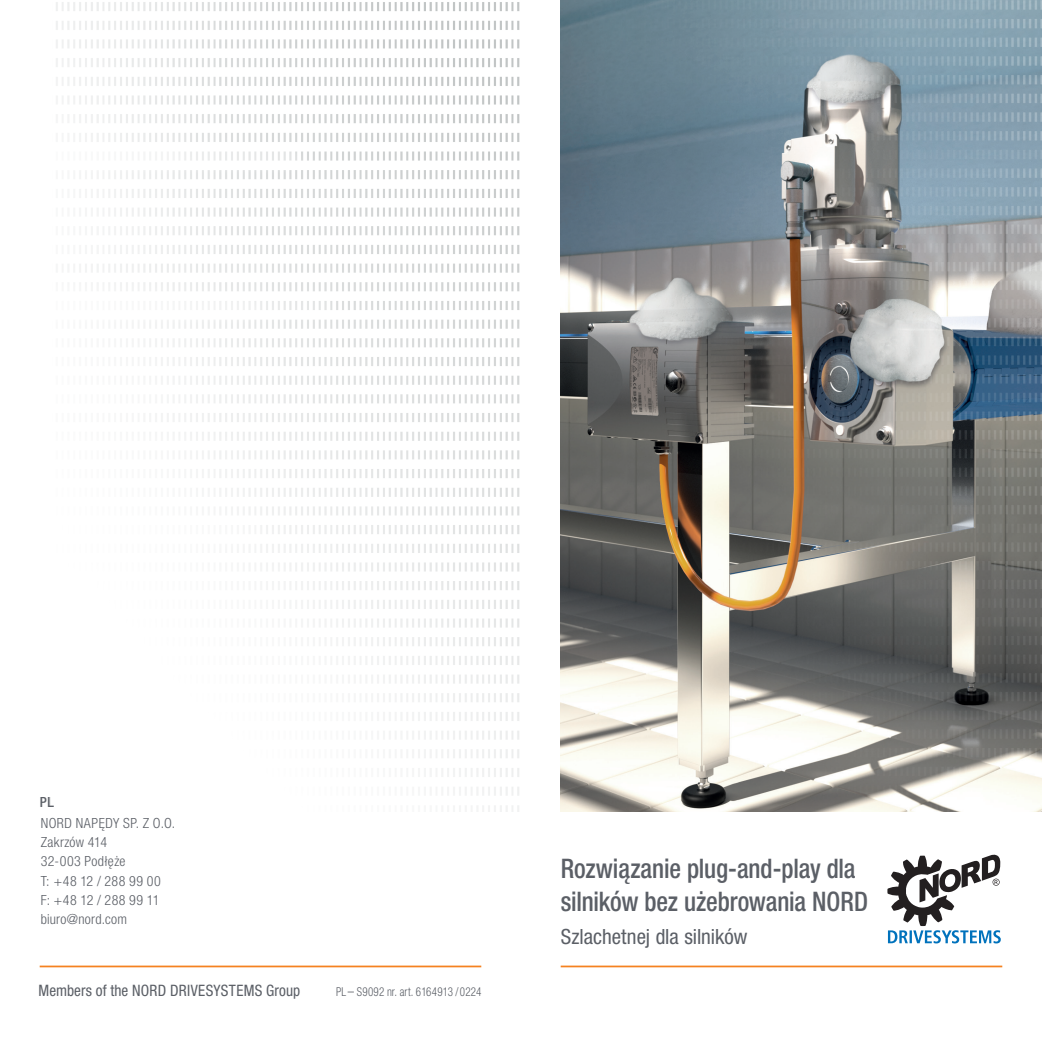
<style>
.page{position:relative;width:1042px;height:1042px;background:#fff}
.page>*{position:absolute;margin:0;border:0;box-sizing:border-box;transform-origin:0 0}
.t1{font:500 condensed 26.95px/33.2px "Helvetica Neue LT Pro";letter-spacing:-.005em;color:#5b5f66;scale:.93 1}
.t2{font:condensed 21px "Helvetica Neue LT Std";color:#5b5f66}
.t3{font:condensed 15.75px "Helvetica Neue LT Std";letter-spacing:.015em;color:#5b5f66}
.t4{font:300 condensed 14px/19.2px "Helvetica Neue LT Pro";letter-spacing:.025em;color:#5b5f66}
.t5{font:500 condensed 14px "Helvetica Neue LT Std";color:#5b5f66}
.t6{font:300 condensed 12.25px "Helvetica Neue LT Std";letter-spacing:.02em;color:#5b5f66;scale:.9 1}
.s1{font-size:14px}
</style>
<div class="page">
<img style="left:561px;top:0;width:49px;height:811px">
<hr style="left:40px;top:965px;width:441px;height:2px;background:#f58220">
<hr style="left:561px;top:965px;width:441px;height:2px;background:#f58220">
<svg style="left:887px;top:855px;width:114px;height:88px"></svg>
<img style="left:610px;top:0;width:432px;height:811px">
<img style="left:56px;top:2px;width:464px;height:809px">
<p class="t5" style="left:40px;top:793px;width:15px">PL</p>
<p class="t4" style="left:41px;top:813px;width:136px">NORD NAPĘDY SP. Z O.O.<br>Zakrzów 414</p>
<p class="t4" style="left:41px;top:852px;width:86px">32-003 Podłęże</p>
<p class="t4" style="left:41px;top:871px;width:122px">T: +48 12 / 288 99 00</p>
<p class="t4" style="left:41px;top:890px;width:121px">F: +48 12 / 288 99 11</p>
<p class="t4" style="left:41px;top:909px;width:88px">biuro@nord.com</p>
<p class="t3" style="left:38px;top:981px;width:263px">Members of the NORD DRIVESYSTEMS Group</p>
<p class="t6" style="left:336px;top:984px;width:163px">PL <span class="s1">–</span> S9092 nr. art. 6164913 /0224</p>
<p class="t1" style="left:561px;top:851px;width:332px">Rozwiązanie plug-and-play dla silników bez użebrowania NORD</p>
<p class="t2" style="left:561px;top:924px;width:188px">Szlachetnej dla silników</p>
</div>
